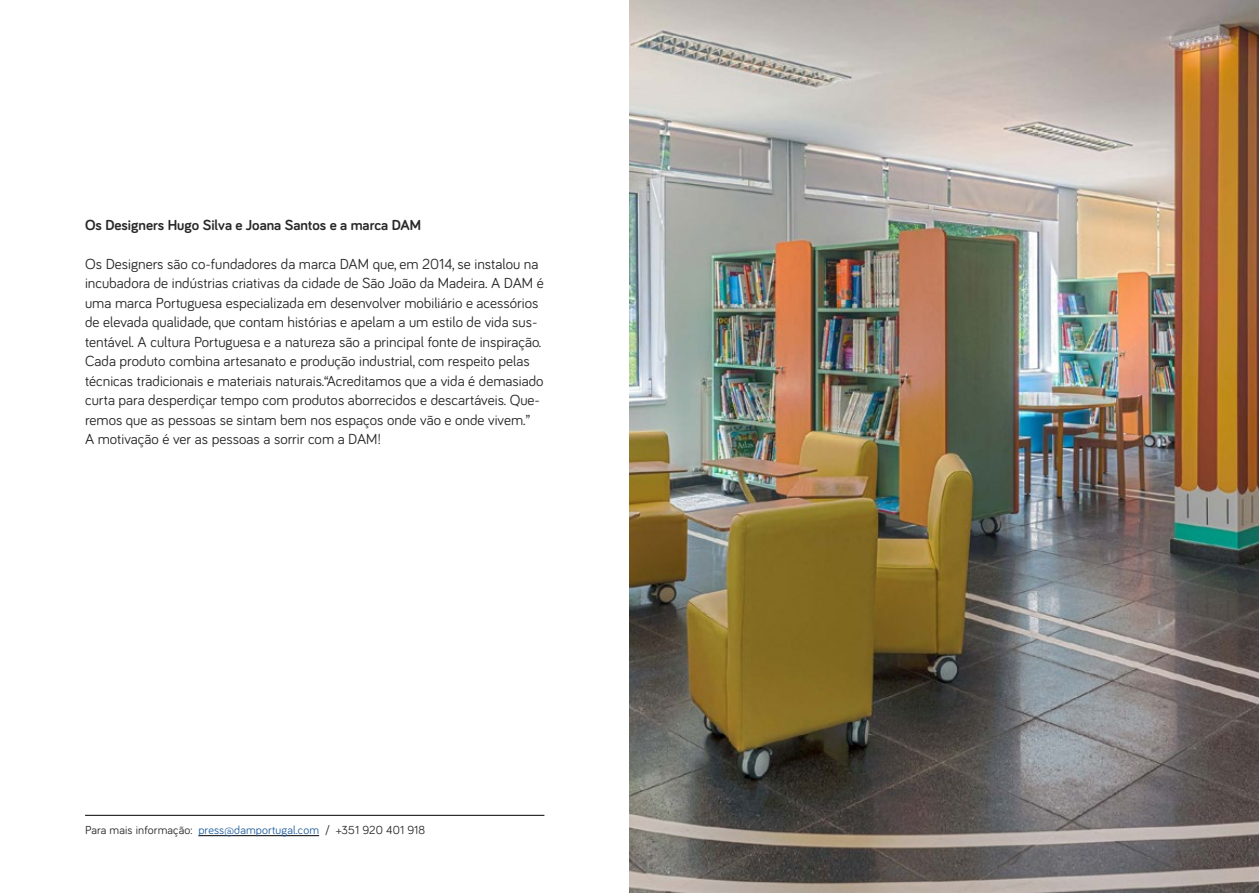
<style>
.page{position:relative;width:1259px;height:893px;background:#fff}
.page>*{position:absolute;margin:0;border:0;box-sizing:border-box;transform-origin:0 0}
.t1{font:15px/19.5px "Bariol";color:#292829}
.t2{font:700 15px "Bariol";color:#292829}
.t3{font:12px "Bariol";letter-spacing:.01em;color:#292829}
.s1{color:#215e9e}
</style>
<div class="page">
<hr style="left:85px;top:815px;width:459px;height:1px;background:#000">
<hr style="left:198px;top:835px;width:121px;height:1px;background:#000">
<img style="left:629px;top:0;width:630px;height:893px">
<p class="t2" style="left:85px;top:214px;width:338px">Os Designers Hugo Silva e Joana Santos e a marca DAM</p>
<p class="t1" style="left:85px;top:253px;width:460px">Os Designers são co-fundadores da marca DAM que, em 2014, se instalou na incubadora de indústrias criativas da cidade de São João da Madeira. A DAM é uma marca Portuguesa especializada em desenvolver mobiliário e acessórios de elevada qualidade, que contam histórias e apelam a um estilo de vida sus&shy;tentável. A cultura Portuguesa e a natureza são a principal fonte de inspiração.<br>Cada produto combina artesanato e produção industrial, com respeito pelas técnicas tradicionais e materiais naturais.“Acreditamos que a vida é demasiado curta para desperdiçar tempo com produtos aborrecidos e descartáveis. Que&shy;remos que as pessoas se sintam bem nos espaços onde vão e onde vivem.”<br>A motivação é ver as pessoas a sorrir com a DAM!</p>
<p class="t3" style="left:85px;top:822px;width:342px">Para mais informação: <span class="s1">press@damportugal.com</span> / +351 920 401 918</p>
</div>
